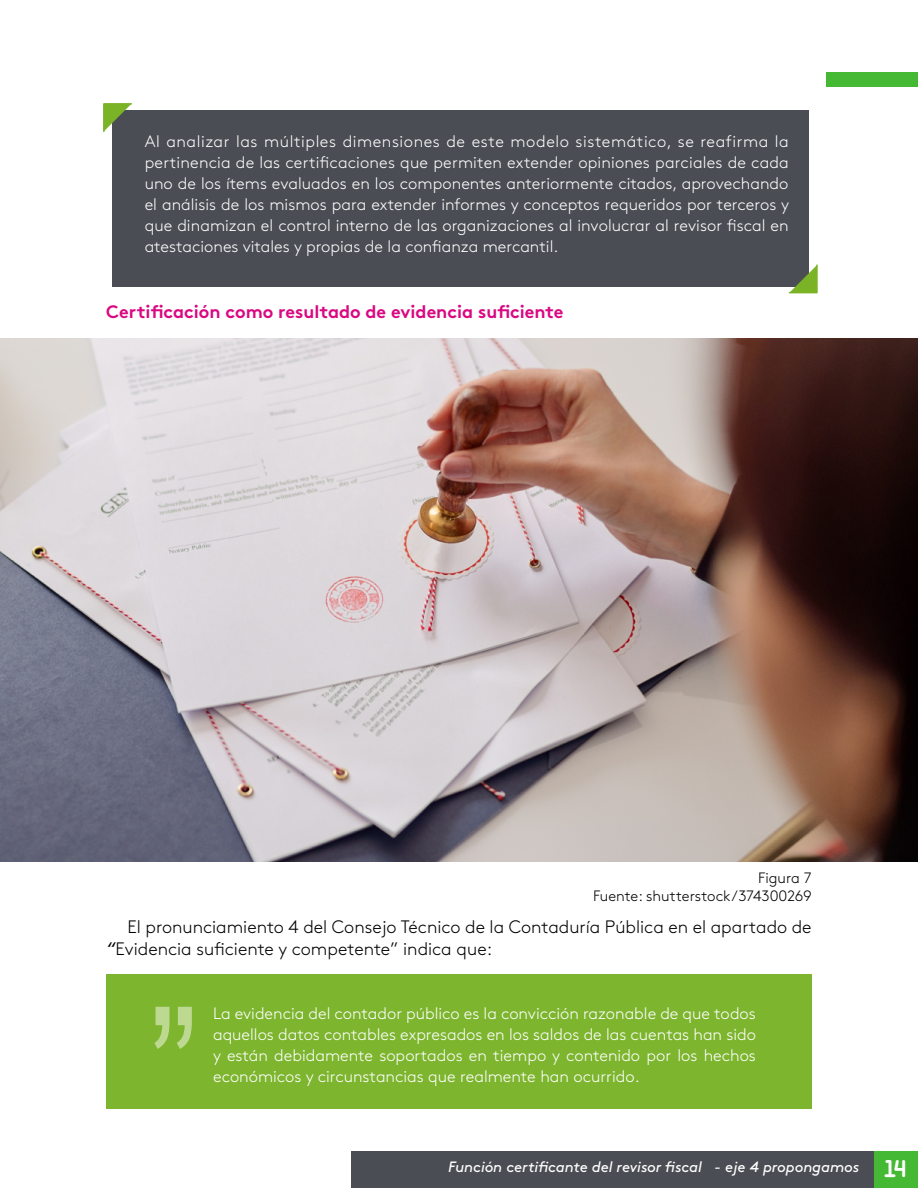
<style>
.page{position:relative;width:918px;height:1188px;background:#fff}
.page>*{position:absolute;margin:0;border:0;box-sizing:border-box;transform-origin:0 0}
.t1{font:180px "Arial Narrow";color:#bdd991}
.t2{font:300 18px/21.6px "Brown Std";color:#000}
.t3{font:18px "Brown Std Bold Alt";color:#da0881}
.t4{font:300 16.5px/21px "Brown Std";color:#fff;text-align:justify}
.t5{font:italic 15px "Brown Std";letter-spacing:-.005em;color:#fff}
.t6{font:300 15px/18px "Brown Std";color:#000;text-align:right}
.s1{font-weight:400;font-style:italic}
.s2{font-family:"Areandina Voz";font-style:normal;font-size:24px}
</style>
<div class="page">
<div style="left:826px;top:72px;width:92px;height:15px;background:#45b933"></div>
<div style="left:873px;top:1151px;width:45px;height:37px;background:#45b933"></div>
<div style="left:351px;top:1151px;width:522px;height:37px;background:#4a4d54"></div>
<div style="left:112px;top:111px;width:697px;height:176px;background:#4a4d54"></div>
<svg style="left:788px;top:264px;width:30px;height:30px"></svg>
<svg style="left:103px;top:103px;width:30px;height:29px"></svg>
<img style="left:0;top:339px;width:918px;height:523px">
<div style="left:106px;top:974px;width:706px;height:134px;background:#7db52e"></div>
<p class="t4" style="left:145px;top:131px;width:646px">Al analizar las múltiples dimensiones de este modelo sistemático, se reafirma la pertinencia de las certificaciones que permiten extender opiniones parciales de cada uno de los ítems evaluados en los componentes anteriormente citados, aprovechando el análisis de los mismos para extender informes y conceptos requeridos por terceros y que dinamizan el control interno de las organizaciones al involucrar al revisor fiscal en atestaciones vitales y propias de la confianza mercantil.</p>
<p class="t3" style="left:106px;top:301px;width:459px">Certificación como resultado de evidencia suficiente</p>
<p class="t6" style="left:593px;top:869px;width:220px">Figura 7<br>Fuente: shutterstock/374300269</p>
<p class="t2" style="left:106px;top:917px;width:707px;text-indent:21px">El pronunciamiento 4 del Consejo Técnico de la Contaduría Pública en el apartado de <span class="s1">“</span>Evidencia suficiente y competente” indica que:</p>
<h1 class="t1" style="left:149px;top:940px;width:51px">”</h1>
<p class="t4" style="left:213px;top:1003px;width:544px">La evidencia del contador público es la convicción razonable de que todos aquellos datos contables expresados en los saldos de las cuentas han sido y están debidamente soportados en tiempo y contenido por los hechos económicos y circunstancias que realmente han ocurrido.</p>
<p class="t5" style="left:448px;top:1158px;width:460px">Función certificante del revisor fiscal - eje 4 propongamos <span class="s2">14</span></p>
</div>
